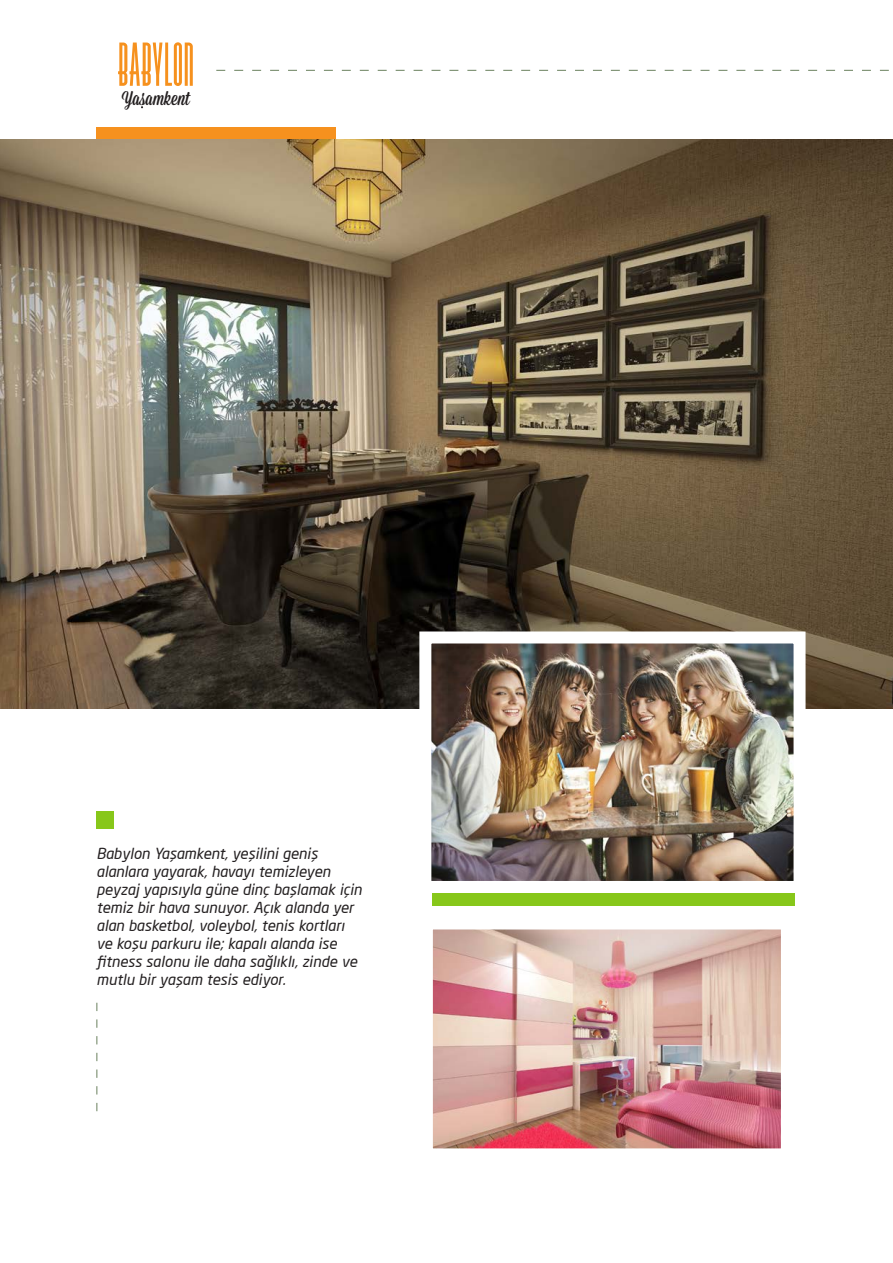
<style>
.page{position:relative;width:893px;height:1263px;background:#fff}
.page>*{position:absolute;margin:0;border:0;box-sizing:border-box;transform-origin:0 0}
.t1{font:700 70.2px "Valencia";color:#f6911e}
.t2{font:19.8px "Mission Script";color:#231f20}
.t3{font:italic 15px/18px "Neo Sans Pro";color:#231f20}
</style>
<div class="page">
<div style="left:96px;top:127px;width:240px;height:13px;background:#f6911e"></div>
<svg style="left:216px;top:70px;width:673px;height:1px"></svg>
<img style="left:0;top:140px;width:893px;height:568px">
<img style="left:434px;top:931px;width:345px;height:216px">
<div style="left:419px;top:916px;width:375px;height:246px;border:14px solid #fff"></div>
<img style="left:432px;top:644px;width:360px;height:236px">
<div style="left:419px;top:631px;width:386px;height:262px;border:12px solid #fff"></div>
<div style="left:432px;top:893px;width:362px;height:13px;background:#87c71a"></div>
<div style="left:96px;top:811px;width:18px;height:18px;background:#87c71a"></div>
<svg style="left:96px;top:1003px;width:1px;height:108px"></svg>
<p class="t1" style="left:117px;top:39px;width:78px">BABYLON</p>
<p class="t2" style="left:122px;top:87px;width:70px">Yasamkent</p>
<p class="t3" style="left:96px;top:844px;width:267px">Babylon Yaşamkent, yeşilini geniş alanlara yayarak, havayı temizleyen peyzaj yapısıyla güne dinç başlamak için temiz bir hava sunuyor. Açık alanda yer alan basketbol, voleybol, tenis kortları ve koşu parkuru ile; kapalı alanda ise fitness salonu ile daha sağlıklı, zinde ve mutlu bir yaşam tesis ediyor.</p>
</div>
